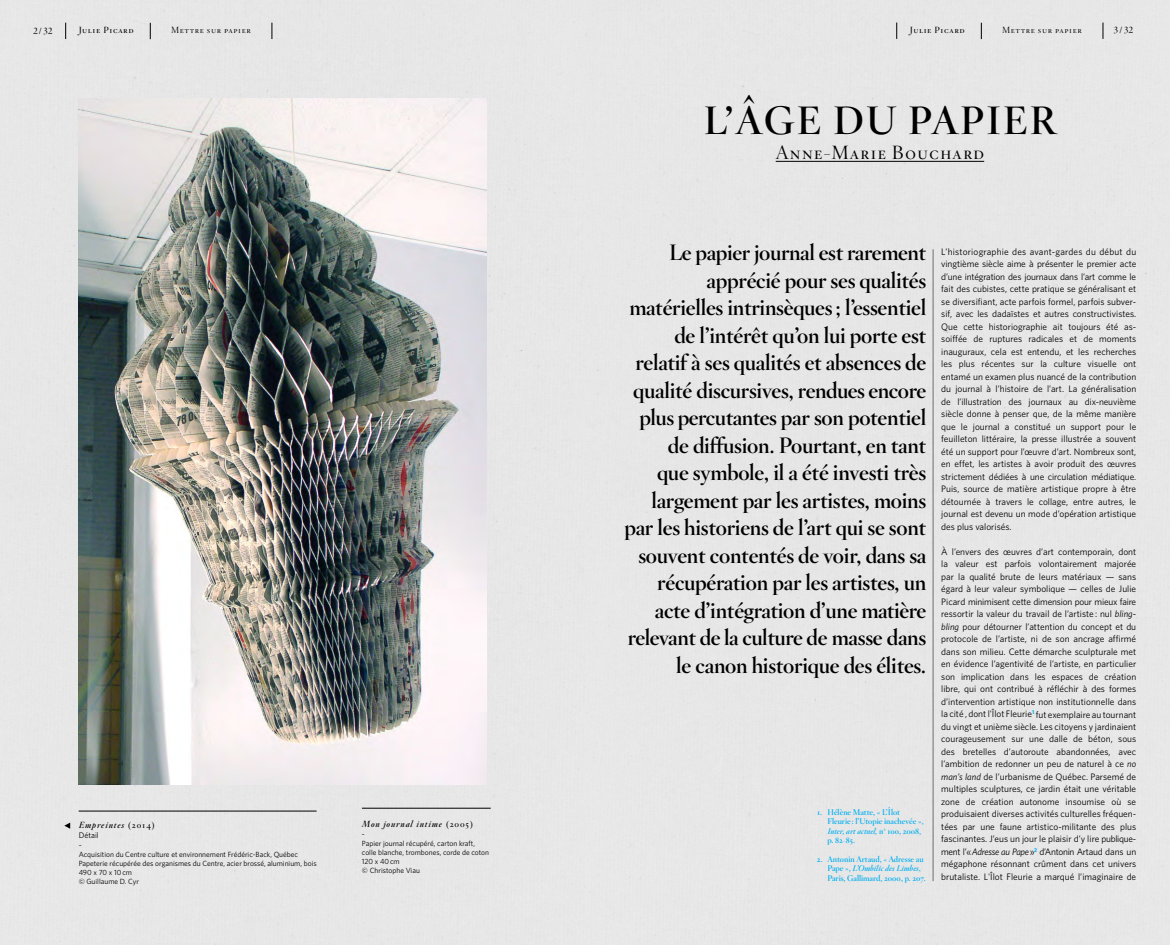
<style>
.page{position:relative;width:1170px;height:945px;background:#e7e7e7}
.page>*{position:absolute;margin:0;border:0;box-sizing:border-box;transform-origin:0 0}
.t1{font:38.75px "Hoefler Titling HTF Bd Roman";letter-spacing:.05em;color:#000}
.t2{font:21.88px/27.5px "Hoefler Titling HTF Bd Roman";letter-spacing:-.01em;color:#000;text-align:right}
.t3{font:18.75px "Hoefler Titling HTF Lt SC";letter-spacing:.05em;color:#000}
.t4{font:9.38px/12.5px "Whitney HTF";color:#000;text-align:justify}
.t5{font:italic 8.75px "Hoefler Titling HTF Bd";letter-spacing:.1em;color:#000}
.t6{font:8.75px "Hoefler Titling HTF Lt SC";letter-spacing:.07em;color:#000}
.t7{font:8.75px "Hoefler Titling HTF Sm SC";letter-spacing:.07em;color:#000}
.t8{font:8.12px/9.4px "Hoefler Titling HTF Bd Roman";color:#00aeef}
.t9{font:italic 8.12px "Hoefler Titling HTF Bd";color:#00aeef}
.t10{font:8.12px/9.8px "Whitney HTF";color:#000}
.t11{font:7.5px/9px "Whitney HTF";color:#000}
.s1{font-family:"Hoefler Text"}
.s2{font-family:"Hoefler Titling HTF Sm Roman";font-style:normal}
.s3{font-style:italic}
.s4{font-family:"Hoefler Titling HTF Bd Roman";font-style:normal}
</style>
<div class="page">
<img style="left:79px;top:98px;width:408px;height:687px">
<hr style="left:776px;top:161px;width:208px;height:1px;background:#000">
<hr style="left:933px;top:249px;width:1px;height:632px;background:#6d6e71">
<hr style="left:362px;top:808px;width:129px;height:1px;background:#000">
<hr style="left:79px;top:811px;width:238px;height:1px;background:#000">
<svg style="left:64px;top:823px;width:6px;height:6px"></svg>
<svg style="left:897px;top:23px;width:1px;height:16px"></svg>
<svg style="left:981px;top:23px;width:1px;height:16px"></svg>
<svg style="left:150px;top:23px;width:1px;height:16px"></svg>
<svg style="left:272px;top:23px;width:1px;height:16px"></svg>
<svg style="left:1103px;top:23px;width:1px;height:16px"></svg>
<svg style="left:65px;top:23px;width:1px;height:16px"></svg>
<p class="t6" style="left:33px;top:25px;width:21px">2<span class="s1">/</span> 32</p>
<p class="t7" style="left:79px;top:25px;width:57px">Julie Picard</p>
<p class="t6" style="left:171px;top:25px;width:81px">Mettre sur papier</p>
<p class="t7" style="left:910px;top:25px;width:57px">Julie Picard</p>
<p class="t6" style="left:1002px;top:25px;width:81px">Mettre sur papier</p>
<p class="t6" style="left:1114px;top:24px;width:21px">3<span class="s1">/</span> 32</p>
<p class="t5" style="left:79px;top:819px;width:78px">Empreintes <span class="s2">(2014)</span></p>
<p class="t10" style="left:79px;top:830px;width:22px">Détail -</p>
<p class="t11" style="left:79px;top:850px;width:240px">Acquisition du Centre culture et environnement Frédéric-Back, Québec Papeterie récupérée des organismes du Centre, acier brossé, aluminium, bois 490 x 70 x 10cm<br>© Guillaume D. Cyr</p>
<p class="t5" style="left:362px;top:818px;width:113px">Mon journal intime <span class="s2">(2005)</span></p>
<p class="t10" style="left:362px;top:829px;width:4px">-</p>
<p class="t11" style="left:362px;top:839px;width:129px">Papier journal récupéré, carton kraft, colle blanche, trombones, corde de coton<br>120 x 40cm<br>© Christophe Viau</p>
<h1 class="t1" style="left:704px;top:95px;width:354px">l’âge du papier</h1>
<h3 class="t3" style="left:776px;top:140px;width:210px">Anne-Marie Bouchard</h3>
<p class="t2" style="left:624px;top:238px;width:303px">Le papier journal est rarement apprécié pour ses qualités matérielles intrinsèques ; l’essentiel de l’intérêt qu’on lui porte est relatif à ses qualités et absences de qualité discursives, rendues encore plus percutantes par son potentiel de diffusion. Pourtant, en tant<br>que symbole, il a été investi très largement par les artistes, moins par les historiens de l’art qui se sont souvent contentés de voir, dans sa récupération par les artistes, un acte d’intégration d’une matière relevant de la culture de masse dans le canon historique des élites.</p>
<p class="t4" style="left:941px;top:245px;width:197px">L’historiographie des avant-gardes du début du vingtième siècle aime à présenter le premier acte d’une intégration des journaux dans l’art comme le fait des cubistes, cette pratique se généralisant et se diversifiant, acte parfois formel, parfois subver&shy;sif, avec les dadaïstes et autres constructivistes.<br>Que cette historiographie ait toujours été as&shy;soiffée de ruptures radicales et de moments inauguraux, cela est entendu, et les recherches les plus récentes sur la culture visuelle ont entamé un examen plus nuancé de la contribution du journal à l’histoire de l’art. La généralisation de l’illustration des journaux au dix-neuvième siècle donne à penser que, de la même manière que le journal a constitué un support pour le feuilleton littéraire, la presse illustrée a souvent été un support pour l’œuvre d’art. Nombreux sont, en effet, les artistes à avoir produit des œuvres strictement dédiées à une circulation médiatique.<br>Puis, source de matière artistique propre à être détournée à travers le collage, entre autres, le journal est devenu un mode d’opération artistique des plus valorisés.</p>
<p class="t4" style="left:941px;top:545px;width:197px">À l’envers des œuvres d’art contemporain, dont la valeur est parfois volontairement majorée par la qualité brute de leurs matériaux — sans égard à leur valeur symbolique — celles de Julie Picard minimisent cette dimension pour mieux faire ressortir la valeur du travail de l’artiste : nul <span class="s3">bling&shy;bling</span> pour détourner l’attention du concept et du protocole de l’artiste, ni de son ancrage affirmé dans son milieu. Cette démarche sculpturale met en évidence l’agentivité de l’artiste, en particulier son implication dans les espaces de création libre, qui ont contribué à réfléchir à des formes d’intervention artistique non institutionnelle dans la cité , dont l'Îlot Fleurie<sup>1</sup> fut exemplaire au tournant du vingt et unième siècle. Les citoyens y jardinaient courageusement sur une dalle de béton, sous des bretelles d’autoroute abandonnées, avec l’ambition de redonner un peu de naturel à ce <span class="s3">no man’s land</span> de l’urbanisme de Québec. Parsemé de multiples sculptures, ce jardin était une véritable zone de création autonome insoumise où se produisaient diverses activités culturelles fréquen&shy;tées par une faune artistico-militante des plus fascinantes. J’eus un jour le plaisir d’y lire publique&shy;ment l’«<span class="s3">Adresse au Pape</span>»<sup>2</sup> d’Antonin Artaud dans un mégaphone résonnant crûment dans cet univers brutaliste. L'Îlot Fleurie a marqué l’imaginaire de</p>
<p class="t8" style="left:827px;top:807px;width:98px">Hélène Matte, « L’Îlot<br>Fleurie : l’Utopie inachevée »,</p>
<p class="t9" style="left:827px;top:825px;width:95px">Inter, art actuel, <span class="s4">n° 100, 2008,</span></p>
<p class="t8" style="left:827px;top:835px;width:29px">p. 82-85.</p>
<p class="t8" style="left:827px;top:854px;width:98px">Antonin Artaud, « Adresse au</p>
<p class="t9" style="left:827px;top:863px;width:95px"><span class="s4">Pape »,</span> L’Ombilic des Limbes<span class="s4">,</span></p>
<p class="t8" style="left:827px;top:873px;width:100px">Paris, Gallimard, 2000, p. 207.</p>
<p class="t8" style="left:817px;top:807px;width:7px">1.</p>
<p class="t8" style="left:817px;top:854px;width:7px">2.</p>
</div>
